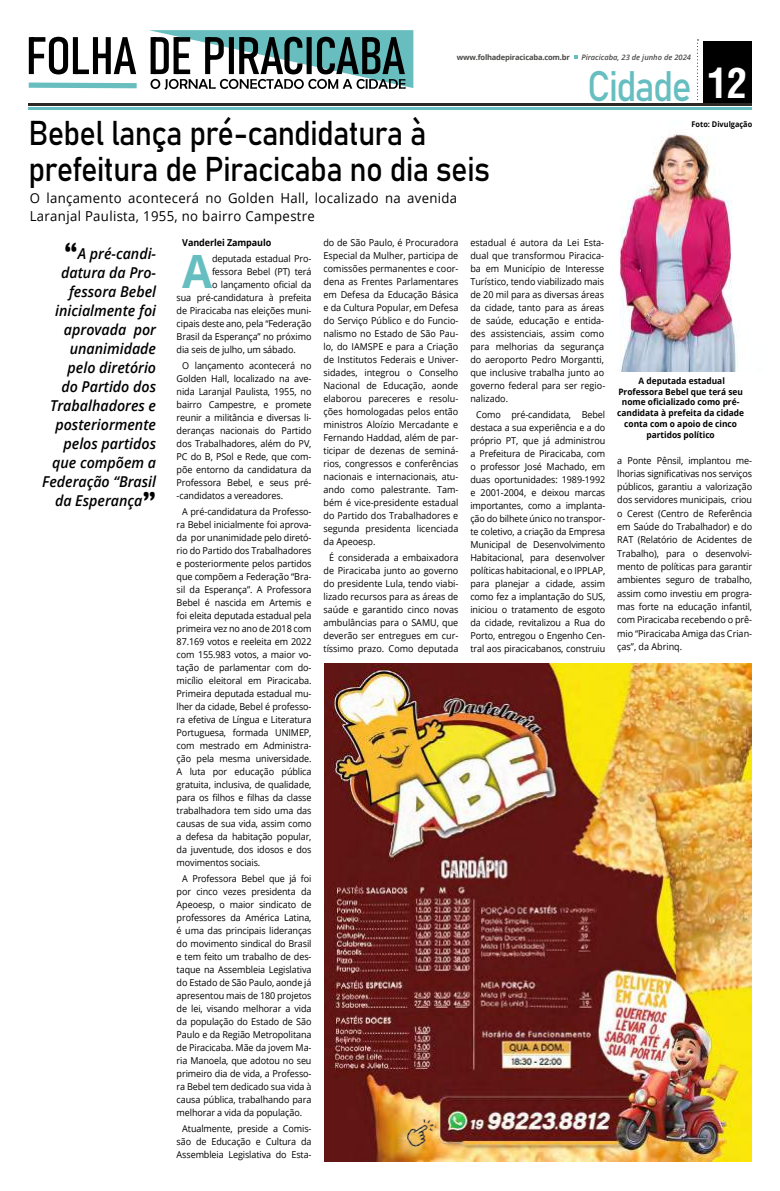
<style>
.page{position:relative;width:780px;height:1191px;background:#fff}
.page>*{position:absolute;margin:0;border:0;box-sizing:border-box;transform-origin:0 0}
.t1{font:700 45.9px "Open Sans";color:#67bec0;scale:.95 1}
.t2{font:42.1px "Bahnschrift";letter-spacing:-.045em;color:#67bec0;scale:.89 1}
.t3{font:34px/36px "Bahnschrift";letter-spacing:-.025em;color:#000;scale:.91 1}
.t4{font:italic 600 15px/19px "Open Sans";color:#000;text-align:right;scale:.95 1}
.t5{font:13.7px/18.6px "Open Sans";letter-spacing:.025em;color:#000;scale:.96 1}
.t6{font:9.5px/13px "Open Sans";letter-spacing:-.01em;color:#000;text-align:justify;scale:.95 1}
.t7{font:700 9.5px "Open Sans";letter-spacing:-.01em;color:#000;scale:.95 1}
.t8{font:700 8.8px/10.8px "Open Sans";color:#000;text-align:center;scale:.95 1}
.t9{font:700 7.8px "Open Sans";color:#000;scale:.94 1}
.t10{font:700 7.6px "Open Sans";letter-spacing:-.025em;color:#4a4948}
.t11{font:italic 600 7.6px "Open Sans";color:#4a4948}
.s1{font-family:"Arena Condensed";font-weight:700;font-size:40.6px;color:#fff}
.s2{font-family:"Britannic";font-weight:700;font-style:normal;font-size:30px}
</style>
<div class="page">
<img style="left:619px;top:132px;width:119px;height:239px">
<div style="left:703px;top:41px;width:48px;height:65px;background:#000"></div>
<hr style="left:28px;top:107px;width:723px;height:2px;background:#67bec0">
<hr style="left:28px;top:103px;width:723px;height:3px;background:#2c2824">
<svg style="left:697px;top:39px;width:1px;height:62px"></svg>
<svg style="left:574px;top:55px;width:3px;height:4px"></svg>
<svg style="left:28px;top:30px;width:385px;height:60px"></svg>
<img style="left:324px;top:663px;width:427px;height:498px">
<img style="left:400px;top:1115px;width:39px;height:36px">
<p class="t10" style="left:457px;top:52px;width:114px">www.folhadepiracicaba.com.br</p>
<p class="t11" style="left:581px;top:52px;width:111px">Piracicaba, 23 de junho de 2024</p>
<h2 class="t2" style="left:587px;top:55px;width:181px">Cidade <span class="s1">12</span></h2>
<h3 class="t3" style="left:28px;top:113px;width:508px">Bebel lança pré-candidatura à prefeitura de Piracicaba no dia seis</h3>
<h3 class="t5" style="left:30px;top:188px;width:446px">O lançamento acontecerá no Golden Hall, localizado na avenida<br>Laranjal Paulista, 1955, no bairro Campestre</h3>
<h3 class="t4" style="left:42px;top:244px;width:121px"><span class="s2">“</span>A pré-candi&shy;datura da Pro&shy;fessora Bebel inicialmente foi aprovada por unanimidade pelo diretório<br>do Partido dos<br>Trabalhadores e posteriormente pelos partidos que compõem a<br>Federação “Brasil da Esperança<span class="s2">”</span></h3>
<p class="t6" style="left:323px;top:236px;width:143px">do de São Paulo, é Procuradora Especial da Mulher, participa de comissões permanentes e coor&shy;dena as Frentes Parlamentares em Defesa da Educação Básica e da Cultura Popular, em Defesa do Serviço Público e do Funcio&shy;nalismo no Estado de São Pau&shy;lo, do IAMSPE e para a Criação de Institutos Federais e Univer&shy;sidades, integrou o Conselho Nacional de Educação, aonde elaborou pareceres e resolu&shy;ções homologadas pelos então ministros Aloízio Mercadante e Fernando Haddad, além de par&shy;ticipar de dezenas de seminá&shy;rios, congressos e conferências nacionais e internacionais, atu&shy;ando como palestrante. Tam&shy;bém é vice-presidente estadual do Partido dos Trabalhadores e segunda presidenta licenciada da Apeoesp.</p>
<p class="t6" style="left:323px;top:551px;width:143px;text-align:center">É considerada a embaixadora de Piracicaba junto ao governo do presidente Lula, tendo viabi&shy;lizado recursos para as áreas de saúde e garantido cinco novas ambulâncias para o SAMU, que deverão ser entregues em cur&shy;tíssimo prazo. Como deputada</p>
<p class="t6" style="left:470px;top:236px;width:143px">estadual é autora da Lei Esta&shy;dual que transformou Piracica&shy;ba em Município de Interesse Turístico, tendo viabilizado mais de 20 mil para as diversas áreas da cidade, tanto para as áreas de saúde, educação e entida&shy;des assistenciais, assim como para melhorias da segurança do aeroporto Pedro Morgantti, que inclusive trabalha junto ao governo federal para ser regio&shy;nalizado.</p>
<p class="t6" style="left:470px;top:408px;width:143px;text-align:center">Como pré-candidata, Bebel destaca a sua experiência e a do próprio PT, que já administrou a Prefeitura de Piracicaba, com o professor José Machado, em duas oportunidades: 1989-1992 e 2001-2004, e deixou marcas importantes, como a implanta&shy;ção do bilhete único no transpor&shy;te coletivo, a criação da Empresa<br>Municipal de Desenvolvimento<br>Habitacional, para desenvolver políticas habitacional, e o IPPLAP, para planejar a cidade, assim como fez a implantação do SUS, iniciou o tratamento de esgoto da cidade, revitalizou a Rua do<br>Porto, entregou o Engenho Cen&shy;tral aos piracicabanos, construiu</p>
<p class="t7" style="left:182px;top:236px;width:95px">Vanderlei Zampaulo</p>
<h1 class="t1" style="left:182px;top:239px;width:33px">A</h1>
<p class="t6" style="left:212px;top:252px;width:106px">deputada estadual Pro-</p>
<p class="t6" style="left:212px;top:265px;width:106px">fessora Bebel (PT) terá</p>
<p class="t6" style="left:212px;top:278px;width:106px">o lançamento oficial da</p>
<p class="t6" style="left:177px;top:291px;width:143px">sua pré-candidatura à prefeita</p>
<p class="t6" style="left:177px;top:304px;width:143px">de Piracicaba nas eleições muni-</p>
<p class="t6" style="left:177px;top:317px;width:143px">cipais deste ano, pela “Federação</p>
<p class="t6" style="left:177px;top:330px;width:143px">Brasil da Esperança” no próximo</p>
<p class="t6" style="left:177px;top:343px;width:127px">dia seis de julho, um sábado.</p>
<p class="t6" style="left:177px;top:359px;width:143px;text-indent:6px">O lançamento acontecerá no Golden Hall, localizado na ave&shy;nida Laranjal Paulista, 1955, no bairro Campestre, e promete reunir a militância e diversas li&shy;deranças nacionais do Partido dos Trabalhadores, além do PV, PC do B, PSol e Rede, que com&shy;põe entorno da candidatura da Professora Bebel, e seus pré--candidatos a vereadores.</p>
<p class="t6" style="left:177px;top:504px;width:143px;text-indent:6px">A pré-candidatura da Professo&shy;ra Bebel inicialmente foi aprova&shy;da por unanimidade pelo diretó&shy;rio do Partido dos Trabalhadores e posteriormente pelos partidos que compõem a Federação “Bra&shy;sil da Esperança”. A Professora Bebel é nascida em Artemis e foi eleita deputada estadual pela primeira vez no ano de 2018 com 87.169 votos e reeleita em 2022 com 155.983 votos, a maior vo&shy;tação de parlamentar com do&shy;micílio eleitoral em Piracicaba.<br>Primeira deputada estadual mu&shy;lher da cidade, Bebel é professo&shy;ra efetiva de Língua e Literatura Portuguesa, formada UNIMEP, com mestrado em Administra&shy;ção pela mesma universidade.<br>A luta por educação pública gratuita, inclusiva, de qualidade, para os filhos e filhas da classe trabalhadora tem sido uma das causas de sua vida, assim como a defesa da habitação popular, da juventude, dos idosos e dos movimentos sociais.</p>
<p class="t6" style="left:177px;top:871px;width:143px;text-indent:6px">A Professora Bebel que já foi por cinco vezes presidenta da Apeoesp, o maior sindicato de professores da América Latina, é uma das principais lideranças do movimento sindical do Brasil e tem feito um trabalho de des&shy;taque na Assembleia Legislativa do Estado de São Paulo, aonde já apresentou mais de 180 projetos de lei, visando melhorar a vida da população do Estado de São Paulo e da Região Metropolitana de Piracicaba. Mãe da jovem Ma&shy;ria Manoela, que adotou no seu primeiro dia de vida, a Professo&shy;ra Bebel tem dedicado sua vida à causa pública, trabalhando para melhorar a vida da população.</p>
<p class="t6" style="left:177px;top:1121px;width:143px;text-align:center">Atualmente, preside a Comis&shy;são de Educação e Cultura da<br>Assembleia Legislativa do Esta-</p>
<p class="t9" style="left:691px;top:118px;width:66px">Foto: Divulgação</p>
<p class="t8" style="left:617px;top:375px;width:135px">A deputada estadual<br>Professora Bebel que terá seu nome oficializado como pré&shy;candidata à prefeita da cidade conta com o apoio de cinco partidos político</p>
<p class="t6" style="left:617px;top:453px;width:143px;line-height:13.3px">a Ponte Pênsil, implantou me&shy;lhorias significativas nos serviços públicos, garantiu a valorização dos servidores municipais, criou o Cerest (Centro de Referência em Saúde do Trabalhador) e do RAT (Relatório de Acidentes de Trabalho), para o desenvolvi&shy;mento de políticas para garantir ambientes seguro de trabalho, assim como investiu em progra&shy;mas forte na educação infantil, com Piracicaba recebendo o prê&shy;mio “Piracicaba Amiga das Crian&shy;ças”, da Abrinq.</p>
</div>
